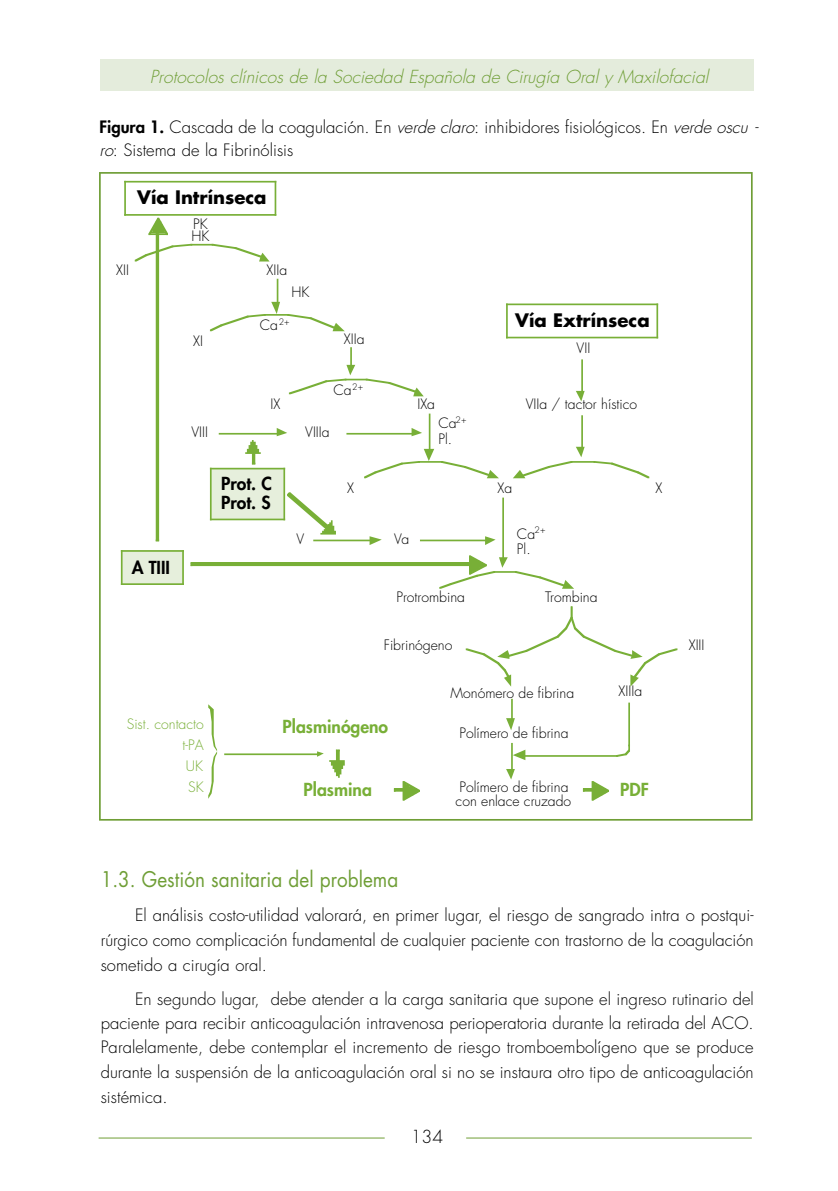
<style>
.page{position:relative;width:838px;height:1191px;background:#fff}
.page>*{position:absolute;margin:0;border:0;box-sizing:border-box;transform-origin:0 0}
.t1{font:21px "Futura";color:#6f9e36;scale:.9 1}
.t2{font:700 18.2px "Futura";color:#000}
.t3{font:italic 300 17.5px "Futura";color:#6f9e36}
.t4{font:800 17.5px "Futura";color:#78af37}
.t5{font:800 17.5px/19.2px "Futura";color:#000}
.t6{font:300 17.5px "Futura";color:#000}
.t7{font:300 16.62px/24.5px "Futura";color:#000;text-align:justify}
.t8{font:300 14px/12.2px "Futura";color:#000}
.t9{font:300 14px/21px "Futura";color:#78af37;text-align:right}
.s1{font-weight:800}
.s2{font-style:italic}
</style>
<div class="page">
<div style="left:101px;top:59px;width:653px;height:32px;background:#e4ecdc"></div>
<hr style="left:99px;top:1137px;width:286px;height:1px;background:#6f9e36">
<hr style="left:466px;top:1137px;width:286px;height:1px;background:#6f9e36">
<svg style="left:99px;top:172px;width:654px;height:648px"></svg>
<p class="t3" style="left:150px;top:69px;width:560px">Protocolos clínicos de la Sociedad Española de Cirugía Oral y Maxilofacial</p>
<p class="t7" style="left:99px;top:117px;width:659px;line-height:22.8px"><span class="s1">Figura 1.</span> Cascada de la coagulación. En <span class="s2">verde claro</span>: inhibidores fisiológicos. En <span class="s2">verde oscu - ro</span>: Sistema de la Fibrinólisis</p>
<p class="t2" style="left:137px;top:189px;width:131px">Vía Intrínseca</p>
<p class="t8" style="left:116px;top:264px;width:14px">XII</p>
<p class="t5" style="left:132px;top:559px;width:40px">A TIII</p>
<p class="t8" style="left:191px;top:219px;width:19px">PK<br>HK</p>
<p class="t8" style="left:267px;top:264px;width:22px">XIIa</p>
<p class="t8" style="left:291px;top:287px;width:19px">HK</p>
<p class="t8" style="left:260px;top:320px;width:31px">Ca<sup>2+</sup></p>
<p class="t8" style="left:193px;top:336px;width:11px">XI</p>
<p class="t8" style="left:344px;top:334px;width:22px">XIIa</p>
<p class="t8" style="left:333px;top:385px;width:31px">Ca<sup>2+</sup></p>
<p class="t8" style="left:270px;top:399px;width:11px">IX</p>
<p class="t8" style="left:417px;top:399px;width:19px">IXa</p>
<p class="t8" style="left:191px;top:427px;width:18px">VIII</p>
<p class="t8" style="left:305px;top:427px;width:26px">VIIIa</p>
<p class="t8" style="left:438px;top:416px;width:30px;line-height:15.9px">Ca<sup>2+<br></sup>Pl.</p>
<p class="t2" style="left:515px;top:312px;width:136px">Vía Extrínseca</p>
<p class="t8" style="left:577px;top:343px;width:15px">VII</p>
<p class="t8" style="left:526px;top:399px;width:113px">VIIa / tactor hístico</p>
<p class="t5" style="left:221px;top:475px;width:52px">Prot. C<br>Prot. S</p>
<p class="t8" style="left:347px;top:483px;width:8px">X</p>
<p class="t8" style="left:498px;top:483px;width:16px">Xa</p>
<p class="t8" style="left:655px;top:483px;width:8px">X</p>
<p class="t8" style="left:296px;top:534px;width:9px">V</p>
<p class="t8" style="left:394px;top:534px;width:16px">Va</p>
<p class="t8" style="left:517px;top:527px;width:30px;line-height:15.6px">Ca<sup>2+<br></sup>Pl.</p>
<p class="t9" style="left:127px;top:715px;width:79px">Sist. contacto t-PA<br>UK<br>SK</p>
<p class="t8" style="left:396px;top:592px;width:70px">Protrombina</p>
<p class="t8" style="left:545px;top:592px;width:54px">Trombina</p>
<p class="t8" style="left:384px;top:640px;width:70px">Fibrinógeno</p>
<p class="t8" style="left:689px;top:640px;width:17px">XIII</p>
<p class="t8" style="left:451px;top:688px;width:125px">Monómero de fibrina</p>
<p class="t8" style="left:619px;top:686px;width:25px">XIIIa</p>
<p class="t8" style="left:459px;top:728px;width:111px">Polímero de fibrina</p>
<p class="t4" style="left:283px;top:717px;width:107px">Plasminógeno</p>
<p class="t4" style="left:304px;top:780px;width:70px">Plasmina</p>
<p class="t8" style="left:456px;top:781px;width:117px;line-height:13.8px">Polímero de fibrina con enlace cruzado</p>
<p class="t4" style="left:620px;top:780px;width:30px">PDF</p>
<p class="t1" style="left:101px;top:870px;width:332px">1.3. Gestión sanitaria del problema</p>
<p class="t7" style="left:101px;top:904px;width:654px;text-indent:34px">El análisis costo-utilidad valorará, en primer lugar, el riesgo de sangrado intra o postqui&shy;rúrgico como complicación fundamental de cualquier paciente con trastorno de la coagulación sometido a cirugía oral.</p>
<p class="t7" style="left:101px;top:988px;width:654px;text-indent:34px">En segundo lugar, debe atender a la carga sanitaria que supone el ingreso rutinario del paciente para recibir anticoagulación intravenosa perioperatoria durante la retirada del ACO.<br>Paralelamente, debe contemplar el incremento de riesgo tromboembolígeno que se produce durante la suspensión de la anticoagulación oral si no se instaura otro tipo de anticoagulación sistémica.</p>
<p class="t6" style="left:411px;top:1128px;width:34px">134</p>
</div>
